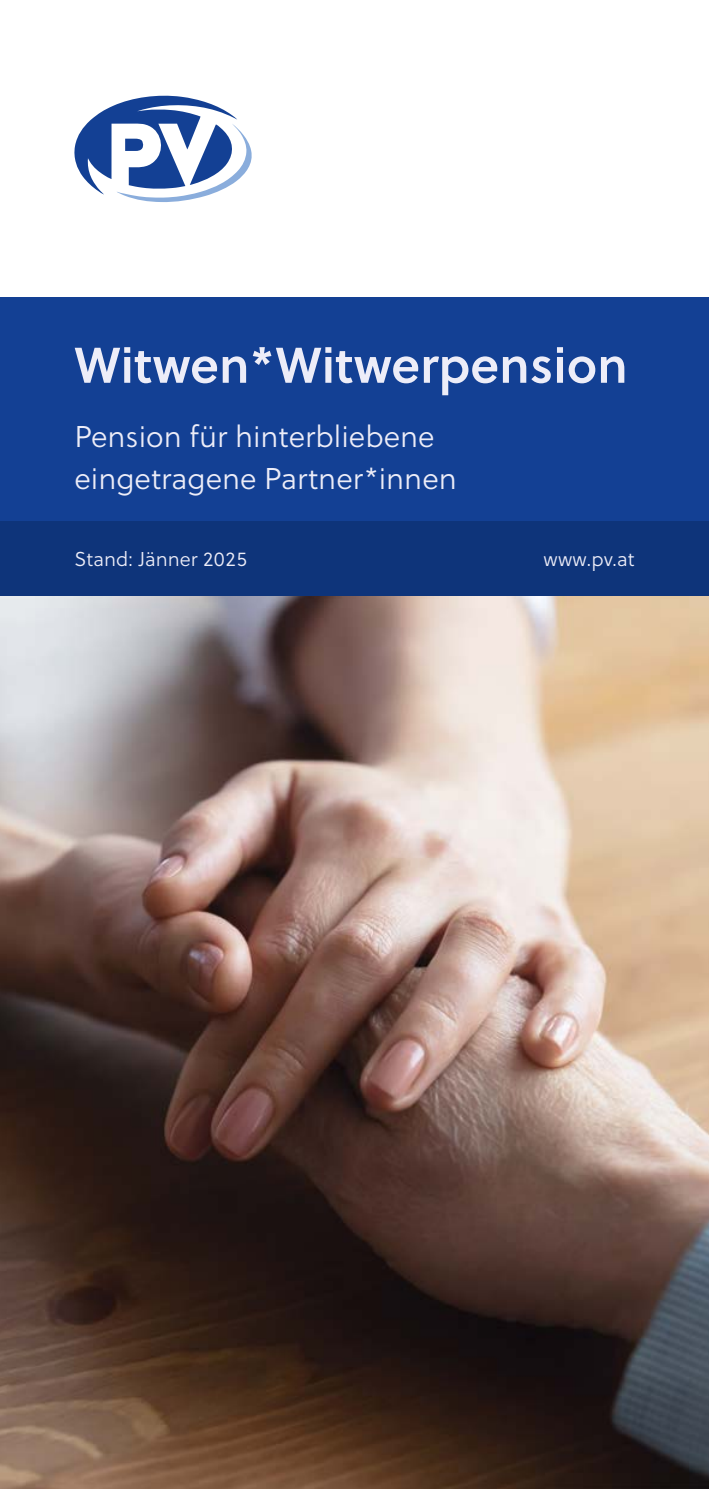
<style>
.page{position:relative;width:709px;height:1489px;background:#fff}
.page>*{position:absolute;margin:0;border:0;box-sizing:border-box;transform-origin:0 0}
.Cover_H1_-_Titel{font:600 50px "Soleil";color:#ededf8}
.Cover_H2_-_Untertitel{font:300 30px "Soleil";color:#ededf8}
.Cover_P_-_Zusatz_Cover{font:300 20px "Soleil";color:#ededf8}
</style>
<div class="page">
<img style="left:0;top:595px;width:709px;height:893px">
<div style="left:0;top:298px;width:709px;height:223px;background:#134094"></div>
<div style="left:0;top:521px;width:709px;height:74px;background:#0e347a"></div>
<svg style="left:74px;top:96px;width:178px;height:106px"></svg>
<h1 class="Cover_H1_-_Titel" style="left:74px;top:333px;width:555px">Witwen*Witwerpension</h1>
<h2 class="Cover_H2_-_Untertitel" style="left:74px;top:418px;width:362px">Pension für hinterbliebene</h2>
<h2 class="Cover_H2_-_Untertitel" style="left:74px;top:460px;width:384px">eingetragene Partner*innen</h2>
<p class="Cover_P_-_Zusatz_Cover" style="left:74px;top:546px;width:175px">Stand: Jänner 2025</p>
<p class="Cover_P_-_Zusatz_Cover" style="left:543px;top:546px;width:92px">www.pv.at</p>
</div>
